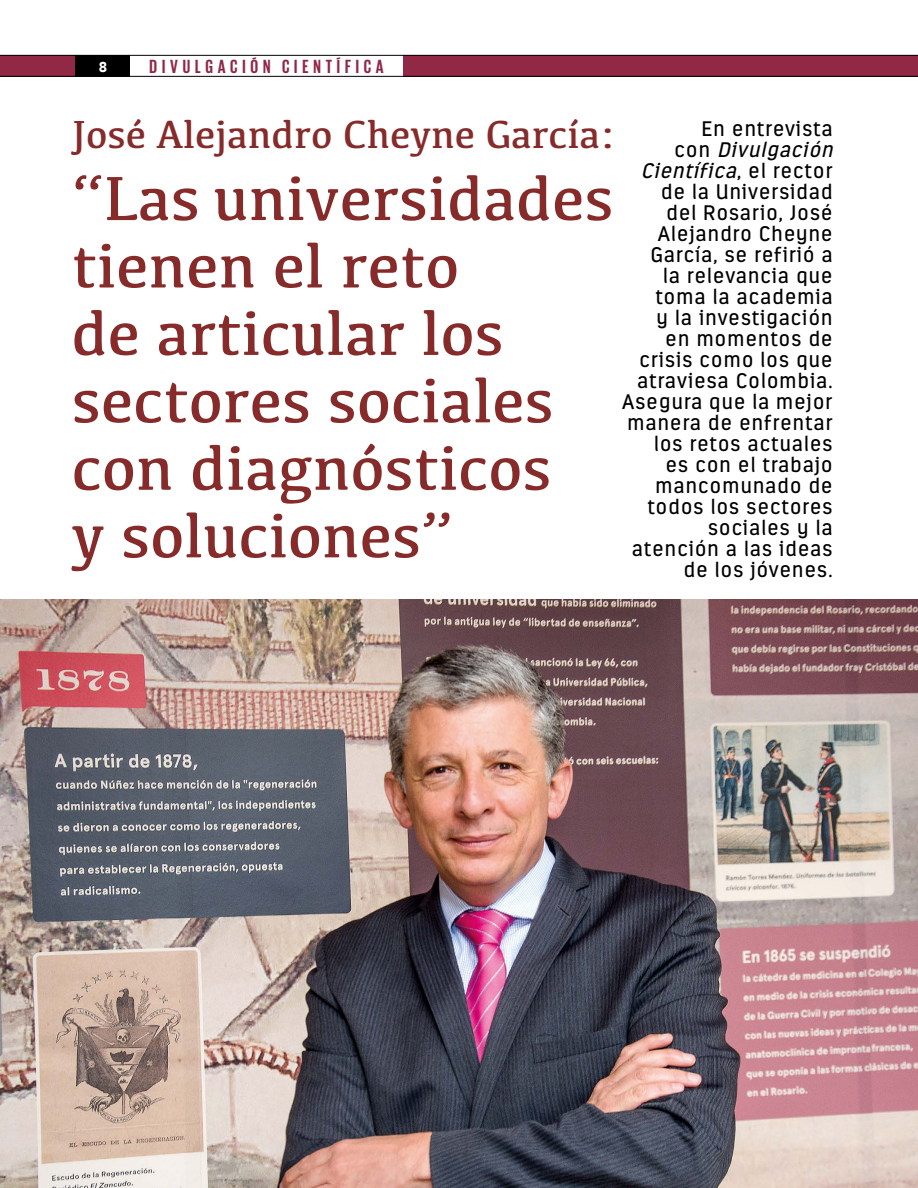
<style>
.page{position:relative;width:918px;height:1188px;background:#fff}
.page>*{position:absolute;margin:0;border:0;box-sizing:border-box;transform-origin:0 0}
.t1{font:64.5px/67.5px "Kefa";color:#862a2a}
.t2{font:40.5px "Kefa";color:#862a2a}
.t3{font:21px/21px "Estandar";letter-spacing:.06em;color:#000;text-align:right}
.t4{font:700 19.5px "Giorgio Sans";letter-spacing:.25em;color:#902846}
.t5{font:900 14.25px "Avenir";color:#fff}
.s1{font-style:italic}
</style>
<div class="page">
<img style="left:0;top:599px;width:918px;height:589px">
<svg style="left:0;top:55px;width:918px;height:22px"></svg>
<p class="t5" style="left:99px;top:55px;width:10px">8</p>
<p class="t4" style="left:150px;top:57px;width:236px">DIVULGACIÓN CIENTÍFICA</p>
<h2 class="t2" style="left:72px;top:110px;width:545px">José Alejandro Cheyne García:</h2>
<h1 class="t1" style="left:72px;top:163px;width:543px">“Las universidades tienen el reto<br>de articular los sectores sociales con diagnósticos<br>y soluciones”</h1>
<p class="t3" style="left:622px;top:118px;width:217px">En entrevista<br>c o n <span class="s1">Divulgación<br>Científica</span>, e l r e c t o r de la Universidad<br>del Rosario, José<br>Alejandro Cheyne<br>García, se refirió a<br>la relevancia que toma la academia<br>y la investigación<br>en momentos de crisis como los que atraviesa Colombia.<br>Asegura que la mejor manera de enfrentar los retos actuales<br>es con el trabajo mancomunado de todos los sectores sociales y la atención a las ideas de los jóvenes.</p>
</div>
